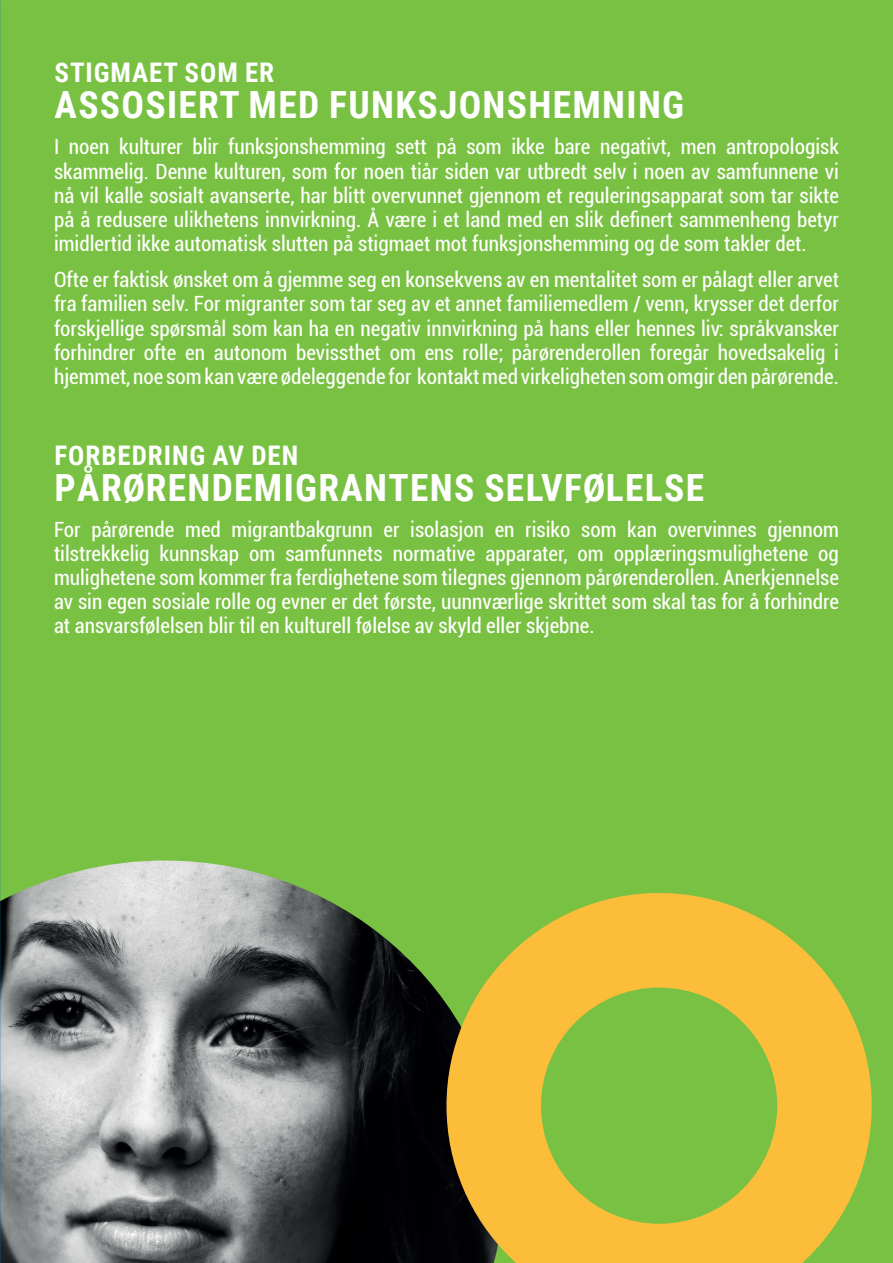
<style>
.page{position:relative;width:893px;height:1263px;background:#79c142}
.page>*{position:absolute;margin:0;border:0;box-sizing:border-box;transform-origin:0 0}
.t1{font:700 37.5px "Roboto Condensed";letter-spacing:.035em;color:#fff}
.t2{font:700 27px "Roboto Condensed";letter-spacing:.035em;color:#fff}
.t3{font:condensed 21px/24.2px "Roboto";color:#fff;text-align:justify}
</style>
<div class="page">
<img style="left:0;top:860px;width:446px;height:403px">
<svg style="left:446px;top:893px;width:426px;height:370px;fill:#fcbd3a"></svg>
<p class="t2" style="left:54px;top:54px;width:221px">STIGMAET SOM ER</p>
<h1 class="t1" style="left:55px;top:79px;width:631px">ASSOSIERT MED FUNKSJONSHEMNING</h1>
<p class="t3" style="left:54px;top:134px;width:786px">I noen kulturer blir funksjonshemming sett på som ikke bare negativt, men antropologisk skammelig. Denne kulturen, som for noen tiår siden var utbredt selv i noen av samfunnene vi nå vil kalle sosialt avanserte, har blitt overvunnet gjennom et reguleringsapparat som tar sikte på å redusere ulikhetens innvirkning. Å være i et land med en slik definert sammenheng betyr imidlertid ikke automatisk slutten på stigmaet mot funksjonshemming og de som takler det.</p>
<p class="t3" style="left:54px;top:267px;width:786px">Ofte er faktisk ønsket om å gjemme seg en konsekvens av en mentalitet som er pålagt eller arvet fra familien selv. For migranter som tar seg av et annet familiemedlem / venn, krysser det derfor forskjellige spørsmål som kan ha en negativ innvirkning på hans eller hennes liv: språkvansker forhindrer ofte en autonom bevissthet om ens rolle; pårørenderollen foregår hovedsakelig i hjemmet, noe som kan være ødeleggende for kontakt med virkeligheten som omgir den pårørende.</p>
<p class="t2" style="left:54px;top:436px;width:245px">FORBEDRING AV DEN</p>
<h1 class="t1" style="left:55px;top:461px;width:651px">PÅRØRENDEMIGRANTENS SELVFØLELSE</h1>
<p class="t3" style="left:54px;top:516px;width:786px">For pårørende med migrantbakgrunn er isolasjon en risiko som kan overvinnes gjennom tilstrekkelig kunnskap om samfunnets normative apparater, om opplæringsmulighetene og mulighetene som kommer fra ferdighetene som tilegnes gjennom pårørenderollen. Anerkjennelse av sin egen sosiale rolle og evner er det første, uunnværlige skrittet som skal tas for å forhindre at ansvarsfølelsen blir til en kulturell følelse av skyld eller skjebne.</p>
</div>
